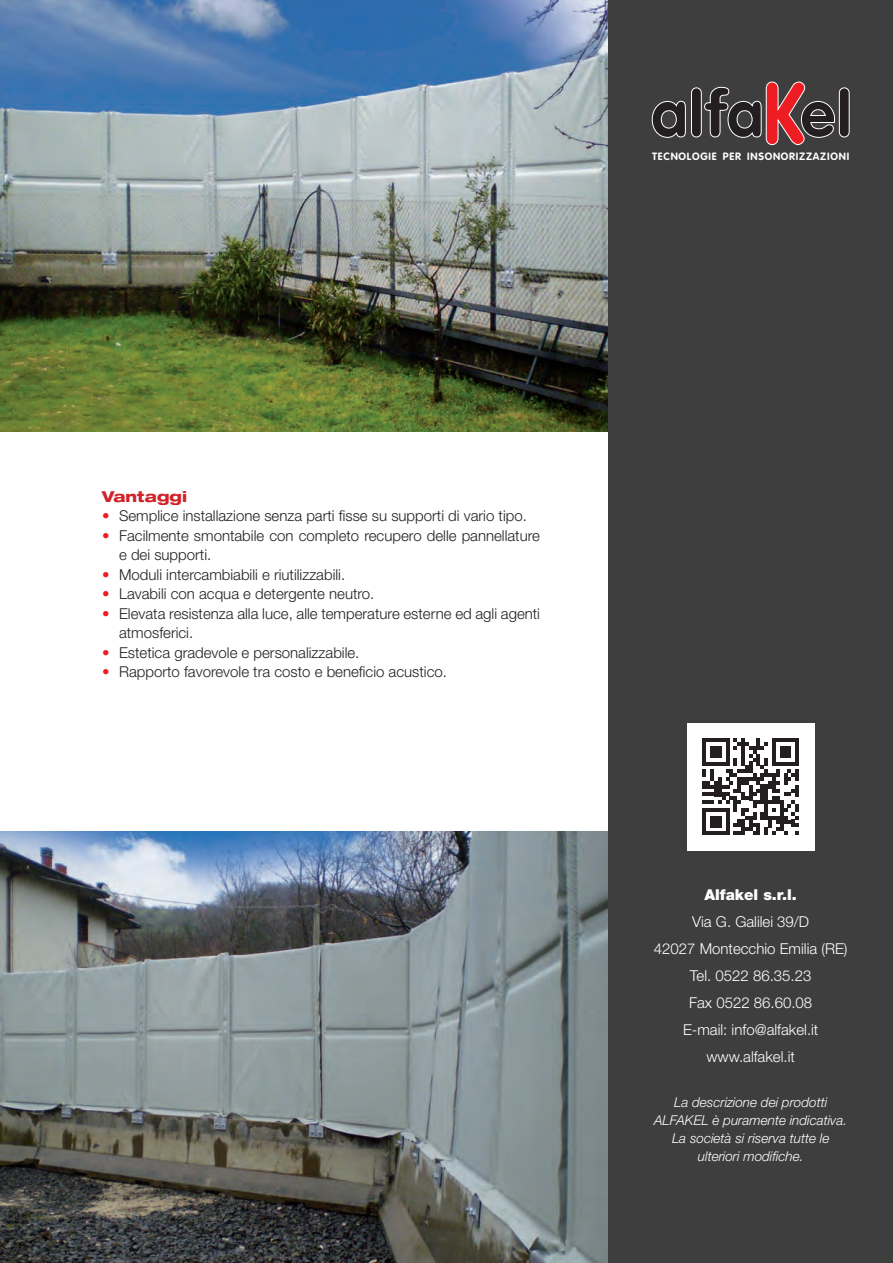
<style>
.page{position:relative;width:893px;height:1263px;background:#fff}
.page>*{position:absolute;margin:0;border:0;box-sizing:border-box;transform-origin:0 0}
.t1{font:300 15px/19.5px "Helvetica Neue LT Std";color:#231f20}
.t2{font:300 15px "Helvetica Neue LT Std";color:#fff}
.t3{font:900 15px "Helvetica Neue LT Std";color:#fff}
.t4{font:800 expanded 15px "Helvetica Neue LT Std";color:#d1232a}
.t5{font:italic 300 13.5px/18px "Helvetica Neue LT Std";color:#fff;text-align:center}
.t6{font:700 10.5px "VAG Rounded Std";letter-spacing:.07em;color:#fff}
.s1{color:#ee1d23}
</style>
<div class="page">
<img style="left:0;top:831px;width:608px;height:432px">
<img style="left:0;top:0;width:608px;height:432px">
<div style="left:608px;top:0;width:285px;height:1263px;background:#3e3e3f"></div>
<svg style="left:651px;top:101px;width:35px;height:37px"></svg>
<div style="left:691px;top:88px;width:10px;height:49px;background:#231f20;border-radius:5px"></div>
<div style="left:691px;top:87px;width:11px;height:50px;border:1px solid #fff;border-radius:5px"></div>
<div style="left:839px;top:88px;width:10px;height:49px;background:#231f20;border-radius:5px"></div>
<div style="left:839px;top:87px;width:10px;height:50px;border:1px solid #fff;border-radius:5px"></div>
<svg style="left:704px;top:81px;width:131px;height:64px"></svg>
<div style="left:687px;top:723px;width:127px;height:127px;background:#fff"></div>
<svg style="left:702px;top:738px;width:97px;height:97px"></svg>
<p class="t6" style="left:652px;top:150px;width:198px">TECNOLOGIE PER INSONORIZZAZIONI</p>
<p class="t4" style="left:102px;top:487px;width:86px">Vantaggi</p>
<p class="t1" style="left:102px;top:506px;width:426px"><span class="s1">•</span> Semplice installazione senza parti fisse su supporti di vario tipo.</p>
<p class="t1" style="left:119px;top:525px;width:422px;text-indent:-17px"><span class="s1">•</span> Facilmente smontabile con completo recupero delle pannellature e dei supporti.</p>
<p class="t1" style="left:102px;top:564px;width:245px"><span class="s1">•</span> Moduli intercambiabili e riutilizzabili.</p>
<p class="t1" style="left:102px;top:584px;width:274px"><span class="s1">•</span> Lavabili con acqua e detergente neutro.</p>
<p class="t1" style="left:119px;top:603px;width:422px;text-indent:-17px"><span class="s1">•</span> Elevata resistenza alla luce, alle temperature esterne ed agli agenti atmosferici.</p>
<p class="t1" style="left:102px;top:642px;width:259px"><span class="s1">•</span> Estetica gradevole e personalizzabile.</p>
<p class="t1" style="left:102px;top:662px;width:346px"><span class="s1">•</span> Rapporto favorevole tra costo e beneficio acustico.</p>
<p class="t3" style="left:704px;top:885px;width:94px">Alfakel s.r.l.</p>
<p class="t2" style="left:692px;top:912px;width:119px">Via G. Galilei 39/D</p>
<p class="t2" style="left:654px;top:939px;width:195px">42027 Montecchio Emilia (RE)</p>
<p class="t2" style="left:690px;top:966px;width:123px">Tel. 0522 86.35.23</p>
<p class="t2" style="left:689px;top:993px;width:125px">Fax 0522 86.60.08</p>
<p class="t2" style="left:683px;top:1020px;width:137px">E-mail: info@alfakel.it</p>
<p class="t2" style="left:706px;top:1047px;width:90px">www.alfakel.it</p>
<p class="t5" style="left:674px;top:1093px;width:155px">La descrizione dei prodotti</p>
<p class="t5" style="left:654px;top:1111px;width:195px">ALFAKEL è puramente indicativa.<br>La società si riserva tutte le ulteriori modifiche.</p>
</div>
